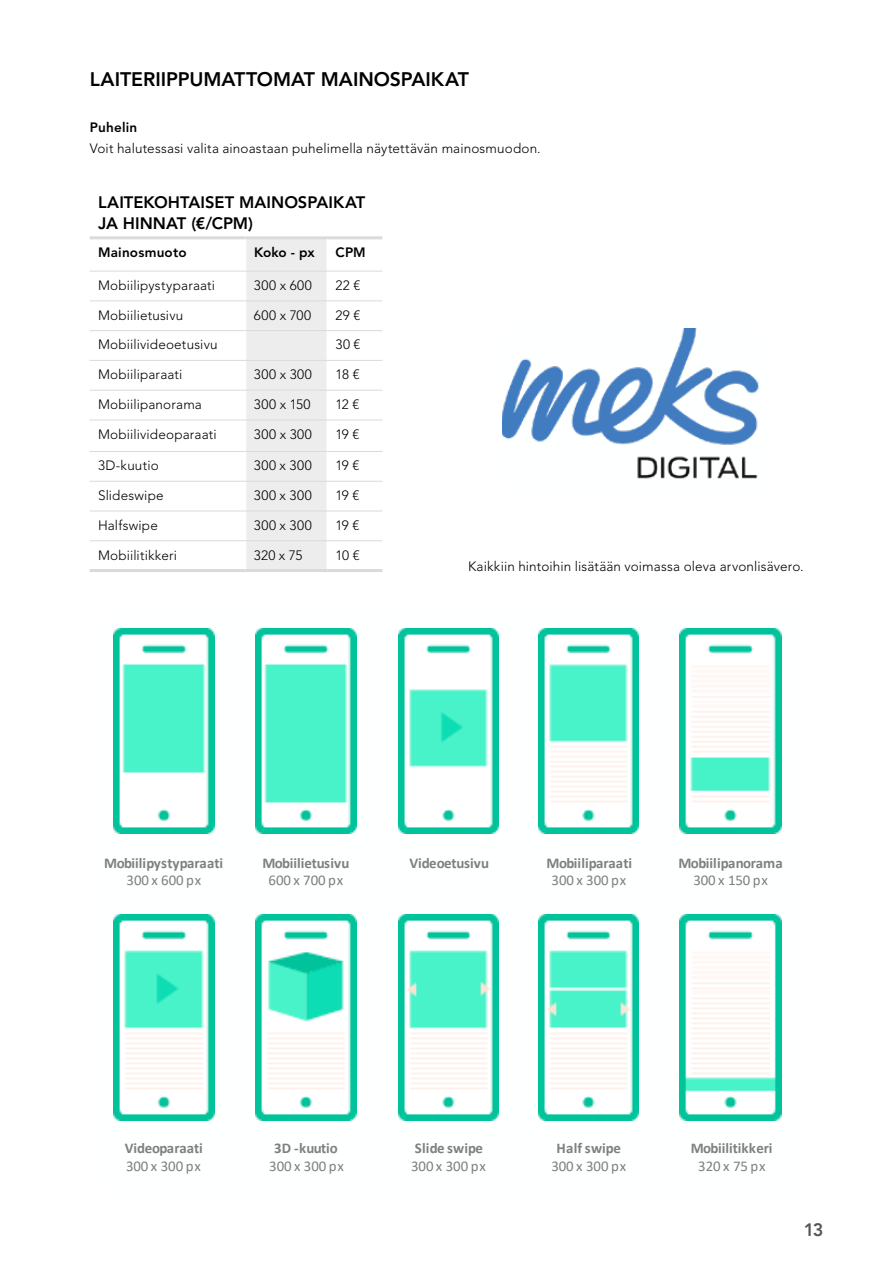
<style>
.page{position:relative;width:893px;height:1263px;background:#fff}
.page>*{position:absolute;margin:0;border:0;box-sizing:border-box;transform-origin:0 0}
.t1{font:800 19.5px "Avenir LT Std";color:#000}
.t2{font:800 18px "Avenir";color:#575756}
.t3{font:800 16.5px/21px "Avenir LT Std";color:#000}
.t4{font:700 14.85px "Calibri";color:#7f7f7f}
.t5{font:14.85px "Calibri";letter-spacing:-.005em;color:#7f7f7f}
.t6{font:300 13.5px "Avenir LT Std";letter-spacing:.01em;color:#000}
.t7{font:800 13.5px "Avenir LT Std";letter-spacing:.015em;color:#000}
.t8{font:12px "Calibri";letter-spacing:-.005em;color:#7f7f7f}
</style>
<div class="page">
<svg style="left:90px;top:239px;width:155px;height:303px"></svg>
<hr style="left:90px;top:236px;width:155px;height:3px;background:#dadada">
<hr style="left:245px;top:236px;width:82px;height:3px;background:#dadada">
<hr style="left:327px;top:236px;width:55px;height:3px;background:#dadada">
<svg style="left:245px;top:239px;width:137px;height:330px"></svg>
<hr style="left:326px;top:541px;width:2px;height:28px;background:#fff">
<hr style="left:90px;top:271px;width:155px;height:1px;background:#dadada">
<hr style="left:245px;top:271px;width:82px;height:1px;background:#dadada">
<hr style="left:327px;top:271px;width:55px;height:1px;background:#dadada">
<hr style="left:90px;top:300px;width:155px;height:1px;background:#dadada">
<hr style="left:245px;top:300px;width:82px;height:1px;background:#dadada">
<hr style="left:327px;top:300px;width:55px;height:1px;background:#dadada">
<hr style="left:90px;top:330px;width:155px;height:1px;background:#dadada">
<hr style="left:245px;top:330px;width:82px;height:1px;background:#dadada">
<hr style="left:327px;top:330px;width:55px;height:1px;background:#dadada">
<hr style="left:90px;top:360px;width:155px;height:1px;background:#dadada">
<hr style="left:245px;top:360px;width:82px;height:1px;background:#dadada">
<hr style="left:327px;top:360px;width:55px;height:1px;background:#dadada">
<hr style="left:90px;top:390px;width:155px;height:1px;background:#dadada">
<hr style="left:245px;top:390px;width:82px;height:1px;background:#dadada">
<hr style="left:327px;top:390px;width:55px;height:1px;background:#dadada">
<hr style="left:90px;top:420px;width:155px;height:1px;background:#dadada">
<hr style="left:245px;top:420px;width:82px;height:1px;background:#dadada">
<hr style="left:327px;top:420px;width:55px;height:1px;background:#dadada">
<hr style="left:90px;top:451px;width:155px;height:1px;background:#dadada">
<hr style="left:245px;top:451px;width:82px;height:1px;background:#dadada">
<hr style="left:327px;top:451px;width:55px;height:1px;background:#dadada">
<hr style="left:90px;top:481px;width:155px;height:1px;background:#dadada">
<hr style="left:245px;top:481px;width:82px;height:1px;background:#dadada">
<hr style="left:327px;top:481px;width:55px;height:1px;background:#dadada">
<hr style="left:90px;top:511px;width:155px;height:1px;background:#dadada">
<hr style="left:245px;top:511px;width:82px;height:1px;background:#dadada">
<hr style="left:327px;top:511px;width:55px;height:1px;background:#dadada">
<hr style="left:90px;top:540px;width:155px;height:1px;background:#dadada">
<hr style="left:245px;top:540px;width:82px;height:1px;background:#dadada">
<hr style="left:327px;top:540px;width:55px;height:1px;background:#dadada">
<hr style="left:90px;top:569px;width:155px;height:3px;background:#dadada">
<hr style="left:245px;top:569px;width:82px;height:3px;background:#dadada">
<hr style="left:327px;top:569px;width:55px;height:3px;background:#dadada">
<img style="left:256px;top:628px;width:100px;height:206px">
<img style="left:398px;top:628px;width:101px;height:206px">
<img style="left:680px;top:628px;width:101px;height:206px">
<img style="left:538px;top:628px;width:101px;height:206px">
<img style="left:113px;top:628px;width:102px;height:206px">
<img style="left:680px;top:914px;width:101px;height:206px">
<img style="left:256px;top:914px;width:100px;height:206px">
<img style="left:398px;top:914px;width:101px;height:206px">
<img style="left:538px;top:914px;width:101px;height:206px">
<img style="left:113px;top:914px;width:102px;height:206px">
<img style="left:502px;top:328px;width:257px;height:151px">
<h1 class="t1" style="left:90px;top:68px;width:381px">LAITERIIPPUMATTOMAT MAINOSPAIKAT</h1>
<p class="t7" style="left:90px;top:120px;width:49px">Puhelin</p>
<p class="t6" style="left:90px;top:141px;width:452px">Voit halutessasi valita ainoastaan puhelimella näytettävän mainosmuodon.</p>
<p class="t3" style="left:98px;top:192px;width:269px">LAITEKOHTAISET MAINOSPAIKAT<br>JA HINNAT (€/CPM)</p>
<p class="t7" style="left:98px;top:244px;width:90px">Mainosmuoto</p>
<p class="t7" style="left:254px;top:244px;width:62px">Koko - px</p>
<p class="t7" style="left:336px;top:244px;width:32px">CPM</p>
<p class="t6" style="left:98px;top:277px;width:119px">Mobiilipystyparaati</p>
<p class="t6" style="left:254px;top:277px;width:59px">300 x 600</p>
<p class="t6" style="left:336px;top:277px;width:26px">22 €</p>
<p class="t6" style="left:98px;top:307px;width:87px">Mobiilietusivu</p>
<p class="t6" style="left:254px;top:307px;width:59px">600 x 700</p>
<p class="t6" style="left:336px;top:307px;width:26px">29 €</p>
<p class="t6" style="left:98px;top:337px;width:121px">Mobiilivideoetusivu</p>
<p class="t6" style="left:336px;top:337px;width:27px">30 €</p>
<p class="t6" style="left:98px;top:367px;width:86px">Mobiiliparaati</p>
<p class="t6" style="left:254px;top:367px;width:59px">300 x 300</p>
<p class="t6" style="left:336px;top:367px;width:26px">18 €</p>
<p class="t6" style="left:98px;top:396px;width:105px">Mobiilipanorama</p>
<p class="t6" style="left:254px;top:396px;width:58px">300 x 150</p>
<p class="t6" style="left:336px;top:396px;width:25px">12 €</p>
<p class="t6" style="left:98px;top:426px;width:120px">Mobiilivideoparaati</p>
<p class="t6" style="left:254px;top:426px;width:59px">300 x 300</p>
<p class="t6" style="left:336px;top:426px;width:25px">19 €</p>
<p class="t6" style="left:98px;top:458px;width:62px">3D-kuutio</p>
<p class="t6" style="left:254px;top:458px;width:59px">300 x 300</p>
<p class="t6" style="left:336px;top:458px;width:25px">19 €</p>
<p class="t6" style="left:98px;top:487px;width:67px">Slideswipe</p>
<p class="t6" style="left:254px;top:487px;width:59px">300 x 300</p>
<p class="t6" style="left:336px;top:487px;width:25px">19 €</p>
<p class="t6" style="left:98px;top:517px;width:61px">Halfswipe</p>
<p class="t6" style="left:254px;top:517px;width:59px">300 x 300</p>
<p class="t6" style="left:336px;top:517px;width:25px">19 €</p>
<p class="t6" style="left:98px;top:547px;width:80px">Mobiilitikkeri</p>
<p class="t6" style="left:254px;top:547px;width:50px">320 x 75</p>
<p class="t6" style="left:335px;top:547px;width:26px">10 €</p>
<p class="t6" style="left:468px;top:559px;width:337px">Kaikkiin hintoihin lisätään voimassa oleva arvonlisävero.</p>
<p class="t4" style="left:104px;top:852px;width:120px">Mobiilipystyparaati</p>
<p class="t5" style="left:127px;top:870px;width:76px">300 x 600 px</p>
<p class="t4" style="left:262px;top:852px;width:89px">Mobiilietusivu</p>
<p class="t5" style="left:269px;top:870px;width:76px">600 x 700 px</p>
<p class="t4" style="left:409px;top:852px;width:81px">Videoetusivu</p>
<p class="t4" style="left:547px;top:852px;width:87px">Mobiiliparaati</p>
<p class="t5" style="left:552px;top:870px;width:76px">300 x 300 px</p>
<p class="t8" style="left:653px;top:853px;width:62px">300 x 600 px</p>
<p class="t4" style="left:678px;top:852px;width:106px">Mobiilipanorama</p>
<p class="t5" style="left:693px;top:870px;width:76px">300 x 150 px</p>
<p class="t4" style="left:125px;top:1138px;width:79px">Videoparaati</p>
<p class="t5" style="left:126px;top:1155px;width:76px">300 x 300 px</p>
<p class="t4" style="left:274px;top:1138px;width:65px">3D -kuutio</p>
<p class="t5" style="left:269px;top:1155px;width:76px">300 x 300 px</p>
<p class="t4" style="left:415px;top:1138px;width:70px">Slide swipe</p>
<p class="t5" style="left:411px;top:1155px;width:76px">300 x 300 px</p>
<p class="t4" style="left:556px;top:1138px;width:66px">Half swipe</p>
<p class="t5" style="left:551px;top:1155px;width:76px">300 x 300 px</p>
<p class="t4" style="left:691px;top:1138px;width:83px">Mobiilitikkeri</p>
<p class="t5" style="left:698px;top:1155px;width:69px">320 x 75 px</p>
<h2 class="t2" style="left:804px;top:1216px;width:21px">13</h2>
</div>
